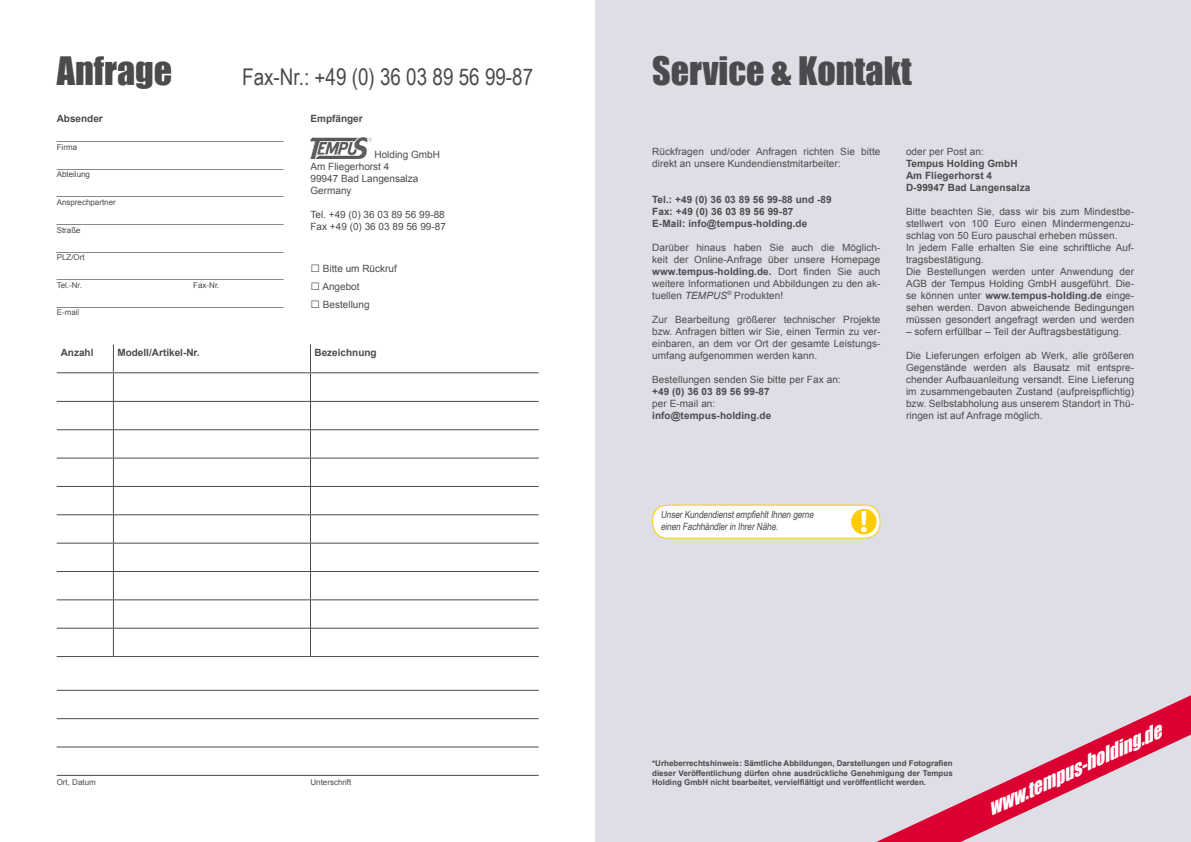
<style>
.page{position:relative;width:1191px;height:842px;background:#fff}
.page>*{position:absolute;margin:0;border:0;box-sizing:border-box;transform-origin:0 0}
.t1{font:36px "Impact";color:#4b4b4d}
.t2{font:700 31.2px "Myriad Pro";color:#fff}
.t3{font:23px "Arial Narrow";color:#4b4b4d}
.t4{font:italic 19px "Impact";color:#fff}
.t5{font:10px/12px "Arial";letter-spacing:.005em;color:#4b4b4d}
.t6{font:700 10px/12px "Arial";letter-spacing:.005em;color:#4b4b4d}
.t7{font:10px/12px "Arial Narrow";color:#4b4b4d}
.t8{font:8px/9.6px "Arial";color:#4b4b4d}
.t9{font:700 8px/9.6px "Arial";color:#4b4b4d;text-align:justify}
.s1{font-size:16px}
.s2{font-weight:700}
.s3{font-style:italic}
</style>
<div class="page">
<div style="left:595px;top:0;width:596px;height:842px;background:#dedee7"></div>
<div style="left:652px;top:505px;width:228px;height:33px;background:#fff;border-radius:15px"></div>
<div style="left:652px;top:505px;width:228px;height:34px;border:1px solid #fecc00;border-radius:15px"></div>
<div style="left:851px;top:509px;width:25px;height:25px;background:#fecc00;border-radius:50%"></div>
<hr style="left:57px;top:401px;width:56px;height:1px;background:#4b4b4d">
<hr style="left:113px;top:401px;width:197px;height:1px;background:#4b4b4d">
<hr style="left:310px;top:401px;width:229px;height:1px;background:#4b4b4d">
<hr style="left:57px;top:429px;width:56px;height:1px;background:#4b4b4d">
<hr style="left:113px;top:429px;width:197px;height:1px;background:#4b4b4d">
<hr style="left:310px;top:429px;width:229px;height:1px;background:#4b4b4d">
<hr style="left:57px;top:458px;width:56px;height:1px;background:#4b4b4d">
<hr style="left:113px;top:458px;width:197px;height:1px;background:#4b4b4d">
<hr style="left:310px;top:458px;width:229px;height:1px;background:#4b4b4d">
<hr style="left:57px;top:486px;width:56px;height:1px;background:#4b4b4d">
<hr style="left:113px;top:486px;width:197px;height:1px;background:#4b4b4d">
<hr style="left:310px;top:486px;width:229px;height:1px;background:#4b4b4d">
<hr style="left:57px;top:514px;width:56px;height:1px;background:#4b4b4d">
<hr style="left:113px;top:514px;width:197px;height:1px;background:#4b4b4d">
<hr style="left:310px;top:514px;width:229px;height:1px;background:#4b4b4d">
<hr style="left:57px;top:543px;width:56px;height:1px;background:#4b4b4d">
<hr style="left:113px;top:543px;width:197px;height:1px;background:#4b4b4d">
<hr style="left:310px;top:543px;width:229px;height:1px;background:#4b4b4d">
<hr style="left:57px;top:571px;width:56px;height:1px;background:#4b4b4d">
<hr style="left:113px;top:571px;width:197px;height:1px;background:#4b4b4d">
<hr style="left:310px;top:571px;width:229px;height:1px;background:#4b4b4d">
<hr style="left:57px;top:600px;width:56px;height:1px;background:#4b4b4d">
<hr style="left:113px;top:600px;width:197px;height:1px;background:#4b4b4d">
<hr style="left:310px;top:600px;width:229px;height:1px;background:#4b4b4d">
<hr style="left:57px;top:628px;width:56px;height:1px;background:#4b4b4d">
<hr style="left:113px;top:628px;width:197px;height:1px;background:#4b4b4d">
<svg style="left:113px;top:344px;width:1px;height:312px"></svg>
<hr style="left:310px;top:628px;width:229px;height:1px;background:#4b4b4d">
<svg style="left:310px;top:344px;width:1px;height:312px"></svg>
<hr style="left:57px;top:372px;width:56px;height:1px;background:#4b4b4d">
<hr style="left:113px;top:372px;width:197px;height:1px;background:#4b4b4d">
<hr style="left:310px;top:372px;width:229px;height:1px;background:#4b4b4d">
<hr style="left:57px;top:656px;width:56px;height:1px;background:#4b4b4d">
<hr style="left:113px;top:656px;width:197px;height:1px;background:#4b4b4d">
<hr style="left:310px;top:656px;width:229px;height:1px;background:#4b4b4d">
<hr style="left:57px;top:690px;width:482px;height:1px;background:#4b4b4d">
<hr style="left:57px;top:718px;width:482px;height:1px;background:#4b4b4d">
<hr style="left:57px;top:747px;width:482px;height:1px;background:#4b4b4d">
<hr style="left:57px;top:775px;width:482px;height:1px;background:#4b4b4d">
<img style="left:310px;top:138px;width:61px;height:21px">
<svg style="left:876px;top:695px;width:315px;height:147px"></svg>
<h1 class="t1" style="left:57px;top:43px;width:117px">Anfrage</h1>
<h3 class="t3" style="left:242px;top:60px;width:292px">Fax-Nr.: +49 (0) 36 03 89 56 99-87</h3>
<p class="t6" style="left:57px;top:113px;width:48px">Absender</p>
<p class="t8" style="left:57px;top:133px;width:228px">___________________________________________________<br>Firma</p>
<p class="t8" style="left:57px;top:160px;width:228px">___________________________________________________<br>Abteilung</p>
<p class="t8" style="left:57px;top:188px;width:228px">___________________________________________________<br>Ansprechpartner</p>
<p class="t8" style="left:57px;top:215px;width:228px">___________________________________________________<br>Straße</p>
<p class="t8" style="left:57px;top:243px;width:228px">___________________________________________________<br>PLZ/Ort</p>
<p class="t8" style="left:57px;top:271px;width:228px">___________________________________________________<br>Tel.-Nr.</p>
<p class="t6" style="left:310px;top:113px;width:54px">Empfänger</p>
<p class="t5" style="left:310px;top:149px;width:131px;text-indent:64px">Holding GmbH<br>Am Fliegerhorst 4<br>99947 Bad Langensalza<br>Germany</p>
<p class="t5" style="left:310px;top:209px;width:137px">Tel. +49 (0) 36 03 89 56 99-88<br>Fax +49 (0) 36 03 89 56 99-87</p>
<p class="t5" style="left:310px;top:263px;width:88px"><span class="s1">□</span> Bitte um Rückruf</p>
<p class="t5" style="left:310px;top:281px;width:51px"><span class="s1">□</span> Angebot</p>
<p class="t5" style="left:310px;top:299px;width:61px"><span class="s1">□</span> Bestellung</p>
<p class="t8" style="left:193px;top:280px;width:28px">Fax-Nr.</p>
<p class="t8" style="left:57px;top:298px;width:228px">___________________________________________________<br>E-mail</p>
<p class="t6" style="left:61px;top:346px;width:34px">Anzahl</p>
<p class="t6" style="left:117px;top:346px;width:84px">Modell/Artikel-Nr.</p>
<p class="t6" style="left:314px;top:346px;width:64px">Bezeichnung</p>
<p class="t8" style="left:57px;top:778px;width:41px">Ort, Datum</p>
<p class="t8" style="left:310px;top:778px;width:42px">Unterschrift</p>
<h1 class="t1" style="left:652px;top:43px;width:261px">Service &amp; Kontakt</h1>
<p class="t5" style="left:652px;top:145px;width:230px">Rückfragen und/oder Anfragen richten Sie bitte direkt an unsere Kundendienstmitarbeiter:</p>
<p class="t6" style="left:652px;top:193px;width:181px">Tel.: +49 (0) 36 03 89 56 99-88 und -89<br>Fax: +49 (0) 36 03 89 56 99-87<br>E-Mail: info@tempus-holding.de</p>
<p class="t5" style="left:652px;top:241px;width:230px;text-align:justify">Darüber hinaus haben Sie auch die Möglich&shy;keit der Online-Anfrage über unsere Homepage <span class="s2">www.tempus-holding.de.</span> Dort finden Sie auch weitere Informationen und Abbildungen zu den ak&shy;tuellen <span class="s3">TEMPUS</span><sup>®</sup> Produkten!</p>
<p class="t5" style="left:652px;top:313px;width:230px;text-align:justify">Zur Bearbeitung größerer technischer Projekte bzw. Anfragen bitten wir Sie, einen Termin zu ver&shy;einbaren, an dem vor Ort der gesamte Leistungs&shy;umfang aufgenommen werden kann.</p>
<p class="t5" style="left:652px;top:373px;width:190px">Bestellungen senden Sie bitte per Fax an:</p>
<p class="t6" style="left:652px;top:385px;width:119px">+49 (0) 36 03 89 56 99-87</p>
<p class="t5" style="left:652px;top:397px;width:65px">per E-mail an:</p>
<p class="t6" style="left:652px;top:409px;width:120px">info@tempus-holding.de</p>
<p class="t5" style="left:906px;top:145px;width:79px">oder per Post an:</p>
<p class="t6" style="left:906px;top:157px;width:126px">Tempus Holding GmbH<br>Am Fliegerhorst 4<br>D-99947 Bad Langensalza</p>
<p class="t5" style="left:906px;top:205px;width:230px">Bitte beachten Sie, dass wir bis zum Mindestbe&shy;stellwert von 100 Euro einen Mindermengenzu&shy;schlag von 50 Euro pauschal erheben müssen.<br>In jedem Falle erhalten Sie eine schriftliche Auf&shy;tragsbestätigung.<br>Die Bestellungen werden unter Anwendung der AGB der Tempus Holding GmbH ausgeführt. Die&shy;se können unter <span class="s2">www.tempus-holding.de</span> einge&shy;sehen werden. Davon abweichende Bedingungen müssen gesondert angefragt werden und werden</p>
<p class="t5" style="left:906px;top:325px;width:217px">– sofern erfüllbar – Teil der Auftragsbestätigung.</p>
<p class="t5" style="left:906px;top:349px;width:230px;text-align:justify">Die Lieferungen erfolgen ab Werk, alle größeren Gegenstände werden als Bausatz mit entspre&shy;chender Aufbauanleitung versandt. Eine Lieferung im zusammengebauten Zustand (aufpreispflichtig) bzw. Selbstabholung aus unserem Standort in Thü&shy;ringen ist auf Anfrage möglich.</p>
<p class="t7" style="left:660px;top:508px;width:156px">Unser Kundendienst empfiehlt Ihnen gerne einen Fachhändler in Ihrer Nähe.</p>
<h2 class="t2" style="left:859px;top:501px;width:10px">!</h2>
<p class="t9" style="left:652px;top:759px;width:302px">*Urheberrechtshinweis: Sämtliche Abbildungen, Darstellungen und Fotografien dieser Veröffentlichung dürfen ohne ausdrückliche Genehmigung der Tempus Holding GmbH nicht bearbeitet, vervielflältigt und veröffentlicht werden.</p>
<h3 class="t4" style="left:982px;top:796px;width:190px;rotate:-25deg">www.tempus-holding.de</h3>
</div>
